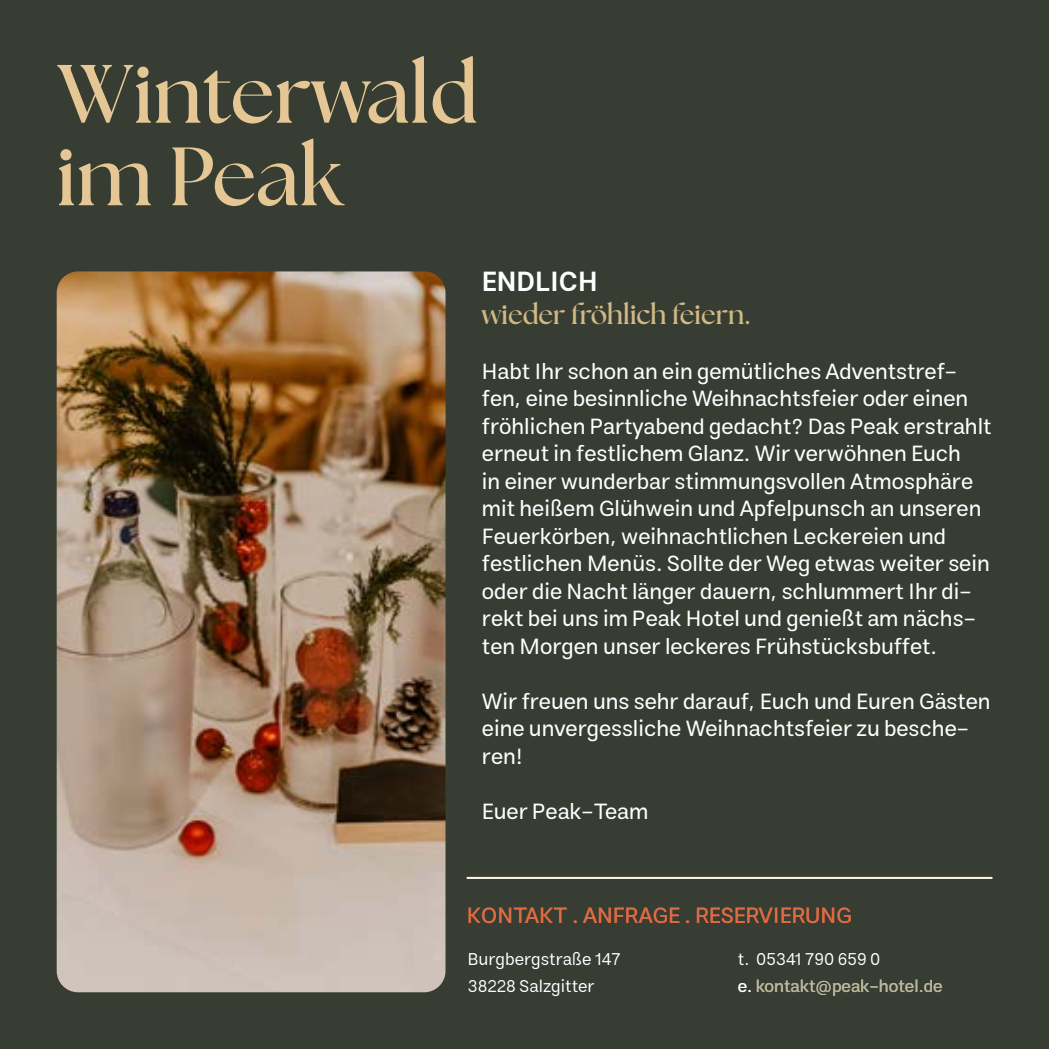
<style>
.page{position:relative;width:1049px;height:1049px;background:#383d33}
.page>*{position:absolute;margin:0;border:0;box-sizing:border-box;transform-origin:0 0}
.t1{font:700 82.5px/82.5px "The Seasons";color:#e4c794}
.t2{font:700 27.5px "The Seasons";color:#d0b985}
.t3{font:600 27.5px "Estedad";color:#fff}
.t4{font:22.5px/27.5px "Estedad";color:#fff}
.t5{font:22.5px "Estedad";color:#de6b42}
.t6{font:17.5px "Estedad";color:#fff}
.t7{font:17.5px "Estedad";color:#b8b799}
.s1{color:#fff}
</style>
<div class="page">
<img style="left:57px;top:271px;width:388px;height:721px">
<hr style="left:467px;top:877px;width:525px;height:2px;background:#faf4e3">
<h1 class="t1" style="left:57px;top:52px;width:422px">Winterwald im Peak</h1>
<p class="t3" style="left:482px;top:266px;width:117px">ENDLICH</p>
<p class="t2" style="left:482px;top:296px;width:270px">wieder fröhlich feiern.</p>
<p class="t4" style="left:482px;top:357px;width:511px">Habt Ihr schon an ein gemütliches Adventstref&shy;fen, eine besinnliche Weihnachtsfeier oder einen fröhlichen Partyabend gedacht? Das Peak erstrahlt erneut in festlichem Glanz. Wir verwöhnen Euch<br>in einer wunderbar stimmungsvollen Atmosphäre mit heißem Glühwein und Apfelpunsch an unseren Feuerkörben, weihnachtlichen Leckereien und festlichen Menüs. Sollte der Weg etwas weiter sein oder die Nacht länger dauern, schlummert Ihr di&shy;rekt bei uns im Peak Hotel und genießt am nächs&shy;ten Morgen unser leckeres Frühstücksbuffet.</p>
<p class="t4" style="left:482px;top:687px;width:510px">Wir freuen uns sehr darauf, Euch und Euren Gästen eine unvergessliche Weihnachtsfeier zu besche&shy;ren!</p>
<p class="t4" style="left:482px;top:797px;width:168px">Euer Peak-Team</p>
<p class="t5" style="left:467px;top:902px;width:387px">KONTAKT . ANFRAGE . RESERVIERUNG</p>
<p class="t6" style="left:468px;top:948px;width:154px">Burgbergstraße 147</p>
<p class="t6" style="left:738px;top:948px;width:144px">t. 05341 790 659 0</p>
<p class="t6" style="left:468px;top:976px;width:128px">38228 Salzgitter</p>
<p class="t7" style="left:738px;top:976px;width:206px"><span class="s1">e.</span> kontakt@peak-hotel.de</p>
</div>
